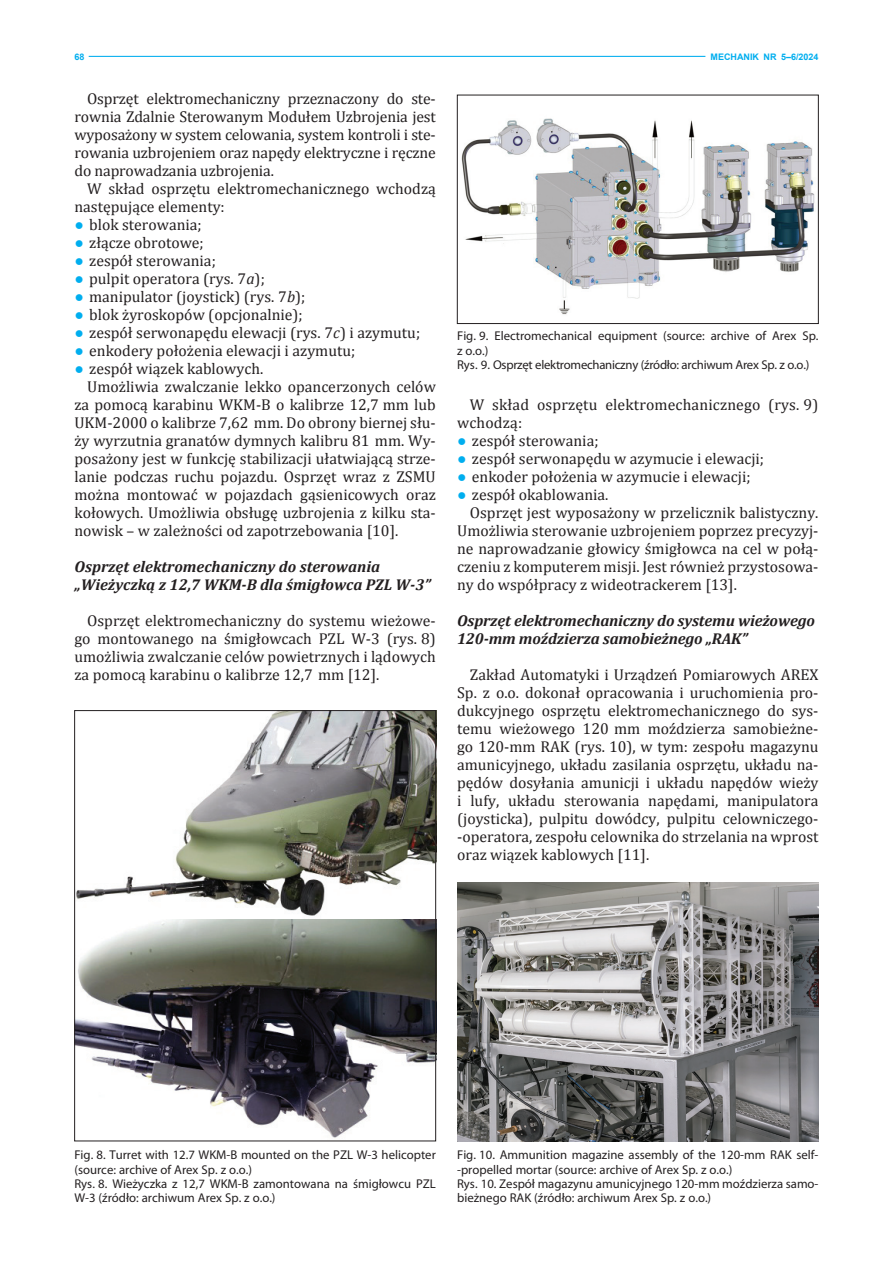
<style>
.page{position:relative;width:893px;height:1263px;background:#fff}
.page>*{position:absolute;margin:0;border:0;box-sizing:border-box;transform-origin:0 0}
.tekst{font:15.75px/18px "Cambria";color:#231f20;text-align:justify}
.tytulik{font:italic 700 15.75px/18px "Cambria";letter-spacing:-.01em;color:#231f20}
.rysunek{font:12.75px/14.2px "Myriad Pro";color:#231f20}
.rysunek-2{font:12.75px "Myriad Pro";letter-spacing:-.02em;color:#231f20}
.t1{font:700 9px "Arial";color:#00aeef}
.s1{font-family:"Arial";color:#00aeef}
.s2{font-style:italic}
</style>
<div class="page">
<hr style="left:89px;top:56px;width:616px;height:1px;background:#00aeef">
<img style="left:76px;top:712px;width:358px;height:426px">
<div style="left:74px;top:710px;width:362px;height:431px;border:1px solid #231f20"></div>
<img style="left:461px;top:118px;width:354px;height:197px">
<div style="left:457px;top:95px;width:362px;height:229px;border:1px solid #231f20"></div>
<img style="left:457px;top:882px;width:362px;height:259px">
<p class="t1" style="left:74px;top:51px;width:12px">68</p>
<p class="t1" style="left:711px;top:51px;width:110px">MECHANIK NR 5–6/2024</p>
<p class="tekst" style="left:74px;top:89px;width:363px;text-indent:13px">Osprzęt elektromechaniczny przeznaczony do ste&shy;rownia Zdalnie Sterowanym Modułem Uzbrojenia jest wyposażony w system celowania, system kontroli i ste&shy;rowania uzbrojeniem oraz napędy elektryczne i ręczne do naprowadzania uzbrojenia.</p>
<p class="tekst" style="left:74px;top:179px;width:363px;text-indent:13px">W skład osprzętu elektromechanicznego wchodzą następujące elementy:</p>
<p class="tekst" style="left:74px;top:215px;width:129px"><span class="s1">●</span> blok sterowania;</p>
<p class="tekst" style="left:74px;top:233px;width:131px"><span class="s1">●</span> złącze obrotowe;</p>
<p class="tekst" style="left:74px;top:251px;width:143px"><span class="s1">●</span> zespół sterowania;</p>
<p class="tekst" style="left:74px;top:269px;width:192px"><span class="s1">●</span> pulpit operatora (rys. 7<span class="s2">a</span>);</p>
<p class="tekst" style="left:74px;top:287px;width:232px"><span class="s1">●</span> manipulator (joystick) (rys. 7<span class="s2">b</span>);</p>
<p class="tekst" style="left:74px;top:305px;width:230px"><span class="s1">●</span> blok żyroskopów (opcjonalnie);</p>
<p class="tekst" style="left:74px;top:323px;width:347px"><span class="s1">●</span> zespół serwonapędu elewacji (rys. 7<span class="s2">c</span>) i azymutu;</p>
<p class="tekst" style="left:74px;top:341px;width:282px"><span class="s1">●</span> enkodery położenia elewacji i azymutu;</p>
<p class="tekst" style="left:74px;top:359px;width:190px"><span class="s1">●</span> zespół wiązek kablowych.</p>
<p class="tekst" style="left:74px;top:377px;width:363px;text-indent:13px">Umożliwia zwalczanie lekko opancerzonych celów za pomocą karabinu WKM-B o kalibrze 12,7 mm lub UKM-2000 o kalibrze 7,62 mm. Do obrony biernej słu&shy;ży wyrzutnia granatów dymnych kalibru 81 mm. Wy&shy;posażony jest w funkcję stabilizacji ułatwiającą strze&shy;lanie podczas ruchu pojazdu. Osprzęt wraz z ZSMU można montować w pojazdach gąsienicowych oraz kołowych. Umożliwia obsługę uzbrojenia z kilku sta&shy;nowisk – w zależności od zapotrzebowania [10].</p>
<p class="tytulik" style="left:74px;top:557px;width:358px">Osprzęt elektromechaniczny do sterowania „Wieżyczką z 12,7 WKM-B dla śmigłowca PZL W-3”</p>
<p class="tekst" style="left:74px;top:611px;width:363px;text-indent:13px">Osprzęt elektromechaniczny do systemu wieżowe&shy;go montowanego na śmigłowcach PZL W-3 (rys. 8) umożliwia zwalczanie celów powietrznych i lądowych za pomocą karabinu o kalibrze 12,7 mm [12].</p>
<p class="rysunek" style="left:457px;top:329px;width:363px">Fig. 9. Electromechanical equipment (source: archive of Arex Sp. z o.o.)</p>
<p class="rysunek-2" style="left:457px;top:357px;width:354px">Rys. 9. Osprzęt elektromechaniczny (źródło: archiwum Arex Sp. z o.o.)</p>
<p class="tekst" style="left:457px;top:395px;width:363px;text-indent:13px">W skład osprzętu elektromechanicznego (rys. 9) wchodzą:</p>
<p class="tekst" style="left:457px;top:431px;width:143px"><span class="s1">●</span> zespół sterowania;</p>
<p class="tekst" style="left:457px;top:449px;width:308px"><span class="s1">●</span> zespół serwonapędu w azymucie i elewacji;</p>
<p class="tekst" style="left:457px;top:467px;width:295px"><span class="s1">●</span> enkoder położenia w azymucie i elewacji;</p>
<p class="tekst" style="left:457px;top:485px;width:153px"><span class="s1">●</span> zespół okablowania.</p>
<p class="tekst" style="left:457px;top:503px;width:363px;text-indent:13px">Osprzęt jest wyposażony w przelicznik balistyczny.<br>Umożliwia sterowanie uzbrojeniem poprzez precyzyj&shy;ne naprowadzanie głowicy śmigłowca na cel w połą&shy;czeniu z komputerem misji. Jest również przystosowa&shy;ny do współpracy z wideotrackerem [13].</p>
<p class="tytulik" style="left:457px;top:611px;width:359px">Osprzęt elektromechaniczny do systemu wieżowego<br>120-mm moździerza samobieżnego „RAK”</p>
<p class="tekst" style="left:457px;top:665px;width:363px;text-indent:13px">Zakład Automatyki i Urządzeń Pomiarowych AREX Sp. z o.o. dokonał opracowania i uruchomienia pro&shy;dukcyjnego osprzętu elektromechanicznego do sys&shy;temu wieżowego 120 mm moździerza samobieżne&shy;go 120-mm RAK (rys. 10), w tym: zespołu magazynu amunicyjnego, układu zasilania osprzętu, układu na&shy;pędów dosyłania amunicji i układu napędów wieży i lufy, układu sterowania napędami, manipulatora (joysticka), pulpitu dowódcy, pulpitu celowniczego--operatora, zespołu celownika do strzelania na wprost oraz wiązek kablowych [11].</p>
<p class="rysunek" style="left:74px;top:1148px;width:363px">Fig. 8. Turret with 12.7 WKM-B mounted on the PZL W-3 helicopter (source: archive of Arex Sp. z o.o.)</p>
<p class="rysunek" style="left:74px;top:1176px;width:363px">Rys. 8. Wieżyczka z 12,7 WKM-B zamontowana na śmigłowcu PZL<br>W-3 (źródło: archiwum Arex Sp. z o.o.)</p>
<p class="rysunek" style="left:457px;top:1148px;width:363px">Fig. 10. Ammunition magazine assembly of the 120-mm RAK self--propelled mortar (source: archive of Arex Sp. z o.o.)</p>
<p class="rysunek" style="left:457px;top:1176px;width:363px">Rys. 10. Zespół magazynu amunicyjnego 120-mm moździerza samo&shy;bieżnego RAK (źródło: archiwum Arex Sp. z o.o.)</p>
</div>
